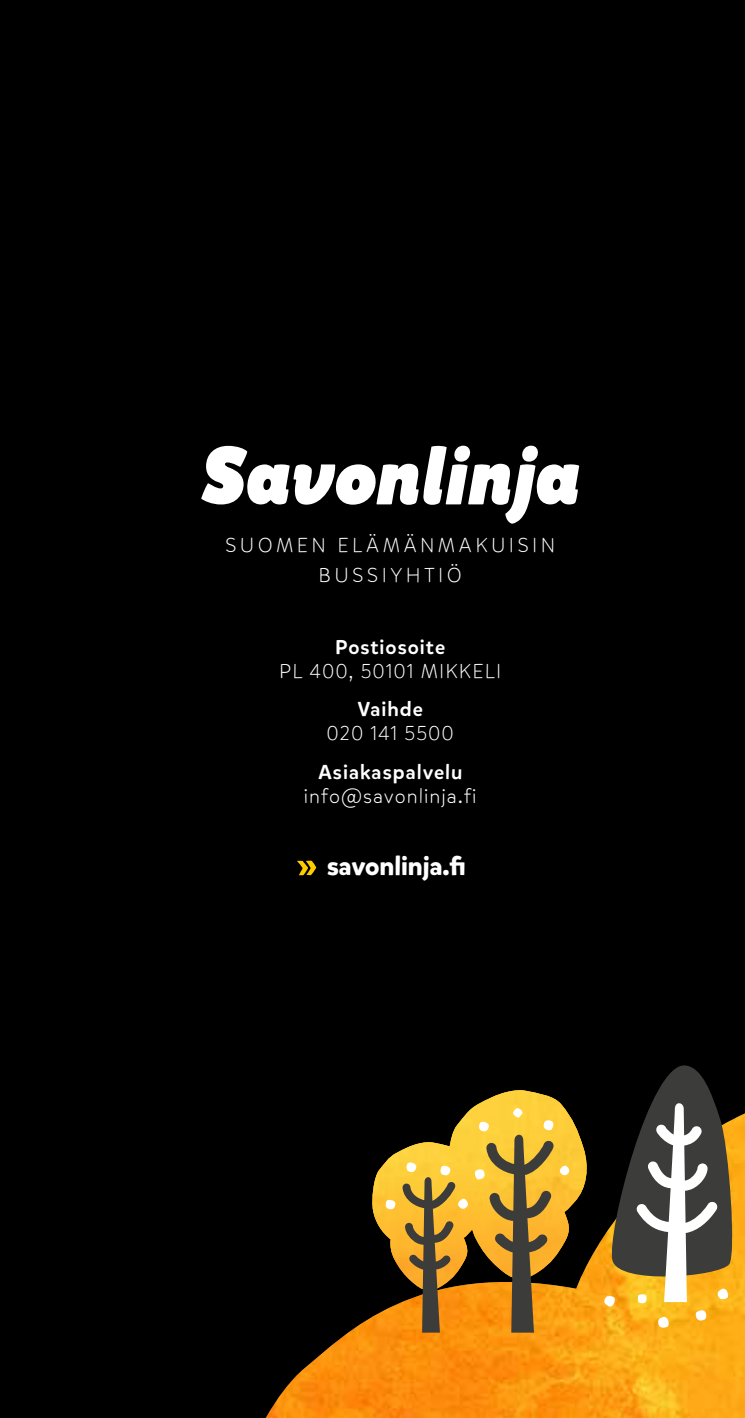
<style>
.page{position:relative;width:745px;height:1418px;background:#fff}
.page>*{position:absolute;margin:0;border:0;box-sizing:border-box;transform-origin:0 0}
.t1{font:700 25.75px "Mikado";color:#fff}
.t2{font:300 20px "Mikado";letter-spacing:.05em;color:#fff}
.t3{font:500 20px "Mikado";letter-spacing:.05em;color:#fff}
.t4{font:300 20px/30px "Mikado";letter-spacing:.165em;color:#fff;text-align:center}
</style>
<div class="page">
<div style="left:0;top:0;width:744px;height:1417px;background:#000"></div>
<img style="left:266px;top:1114px;width:478px;height:303px">
<svg style="left:603px;top:1065px;width:132px;height:262px"></svg>
<svg style="left:371px;top:1090px;width:218px;height:242px"></svg>
<svg style="left:297px;top:860px;width:19px;height:15px"></svg>
<svg style="left:201px;top:445px;width:378px;height:78px"></svg>
<p class="t4" style="left:225px;top:530px;width:331px">SUOMEN ELÄMÄNMAKUISIN<br>BUSSIYHTIÖ</p>
<p class="t3" style="left:335px;top:635px;width:111px">Postiosoite</p>
<p class="t2" style="left:279px;top:659px;width:223px">PL 400, 50101 MIKKELI</p>
<p class="t3" style="left:357px;top:697px;width:67px">Vaihde</p>
<p class="t2" style="left:326px;top:721px;width:129px">020 141 5500</p>
<p class="t3" style="left:318px;top:759px;width:146px">Asiakaspalvelu</p>
<p class="t2" style="left:304px;top:784px;width:174px">info@savonlinja.fi</p>
<p class="t1" style="left:327px;top:850px;width:140px">savonlinja.fi</p>
</div>
